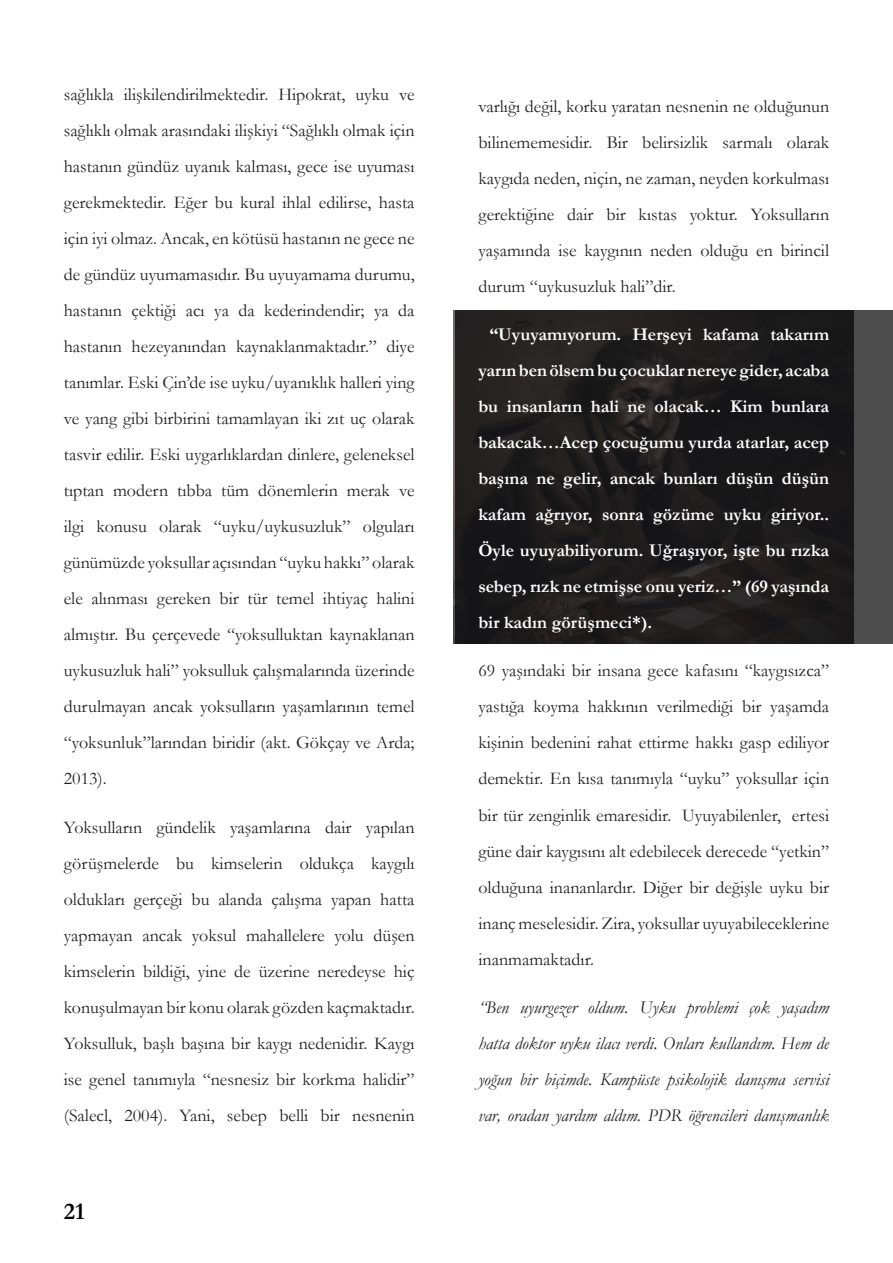
<style>
.page{position:relative;width:893px;height:1263px;background:#fff}
.page>*{position:absolute;margin:0;border:0;box-sizing:border-box;transform-origin:0 0}
.t1{font:700 24px "Garamond";color:#000}
.t2{font:18px/36px "Garamond";color:#231f20;text-align:justify}
.t3{font:700 18px/36px "Garamond";color:#fff;text-align:justify}
.t4{font:italic 18px/36px "Garamond";color:#231f20;text-align:justify}
</style>
<div class="page">
<svg style="left:455px;top:310px;width:438px;height:333px;background:#211f20"></svg>
<p class="t2" style="left:64px;top:76px;width:352px">sağlıkla ilişkilendirilmektedir. Hipokrat, uyku ve sağlıklı olmak arasındaki ilişkiyi “Sağlıklı olmak için hastanın gündüz uyanık kalması, gece ise uyuması gerekmektedir. Eğer bu kural ihlal edilirse, hasta için iyi olmaz. Ancak, en kötüsü hastanın ne gece ne de gündüz uyumamasıdır. Bu uyuyamama durumu, hastanın çektiği acı ya da kederindendir; ya da hastanın hezeyanından kaynaklanmaktadır.” diye tanımlar. Eski Çin’de ise uyku/uyanıklık halleri ying ve yang gibi birbirini tamamlayan iki zıt uç olarak tasvir edilir. Eski uygarlıklardan dinlere, geleneksel tıptan modern tıbba tüm dönemlerin merak ve ilgi konusu olarak “uyku/uykusuzluk” olguları günümüzde yoksullar açısından “uyku hakkı” olarak ele alınması gereken bir tür temel ihtiyaç halini almıştır. Bu çerçevede “yoksulluktan kaynaklanan uykusuzluk hali” yoksulluk çalışmalarında üzerinde durulmayan ancak yoksulların yaşamlarının temel “yoksunluk”larından biridir (akt. Gökçay ve Arda; 2013).</p>
<p class="t2" style="left:64px;top:808px;width:352px">Yoksulların gündelik yaşamlarına dair yapılan görüşmelerde bu kimselerin oldukça kaygılı oldukları gerçeği bu alanda çalışma yapan hatta yapmayan ancak yoksul mahallelere yolu düşen kimselerin bildiği, yine de üzerine neredeyse hiç konuşulmayan bir konu olarak gözden kaçmaktadır.<br>Yoksulluk, başlı başına bir kaygı nedenidir. Kaygı ise genel tanımıyla “nesnesiz bir korkma halidir” (Salecl, 2004). Yani, sebep belli bir nesnenin</p>
<h1 class="t1" style="left:64px;top:1195px;width:22px">21</h1>
<p class="t2" style="left:478px;top:88px;width:352px">varlığı değil, korku yaratan nesnenin ne olduğunun bilinememesidir. Bir belirsizlik sarmalı olarak kaygıda neden, niçin, ne zaman, neyden korkulması gerektiğine dair bir kıstas yoktur. Yoksulların yaşamında ise kaygının neden olduğu en birincil durum “uykusuzluk hali”dir.</p>
<p class="t3" style="left:478px;top:317px;width:352px;text-indent:11px">“Uyuyamıyorum. Herşeyi kafama takarım yarın ben ölsem bu çocuklar nereye gider, acaba bu insanların hali ne olacak… Kim bunlara bakacak…Acep çocuğumu yurda atarlar, acep başına ne gelir, ancak bunları düşün düşün kafam ağrıyor, sonra gözüme uyku giriyor..<br>Öyle uyuyabiliyorum. Uğraşıyor, işte bu rızka sebep, rızk ne etmişse onu yeriz…” (69 yaşında bir kadın görüşmeci*).</p>
<p class="t2" style="left:478px;top:652px;width:352px">69 yaşındaki bir insana gece kafasını “kaygısızca” yastığa koyma hakkının verilmediği bir yaşamda kişinin bedenini rahat ettirme hakkı gasp ediliyor demektir. En kısa tanımıyla “uyku” yoksullar için bir tür zenginlik emaresidir. Uyuyabilenler, ertesi güne dair kaygısını alt edebilecek derecede “yetkin” olduğuna inananlardır. Diğer bir değişle uyku bir inanç meselesidir. Zira, yoksullar uyuyabileceklerine inanmamaktadır.</p>
<p class="t4" style="left:478px;top:988px;width:352px">“Ben uyurgezer oldum. Uyku problemi çok yaşadım hatta doktor uyku ilacı verdi. Onları kullandım. Hem de yoğun bir biçimde. Kampüste psikolojik danışma servisi var, oradan yardım aldım. PDR öğrencileri danışmanlık</p>
</div>
